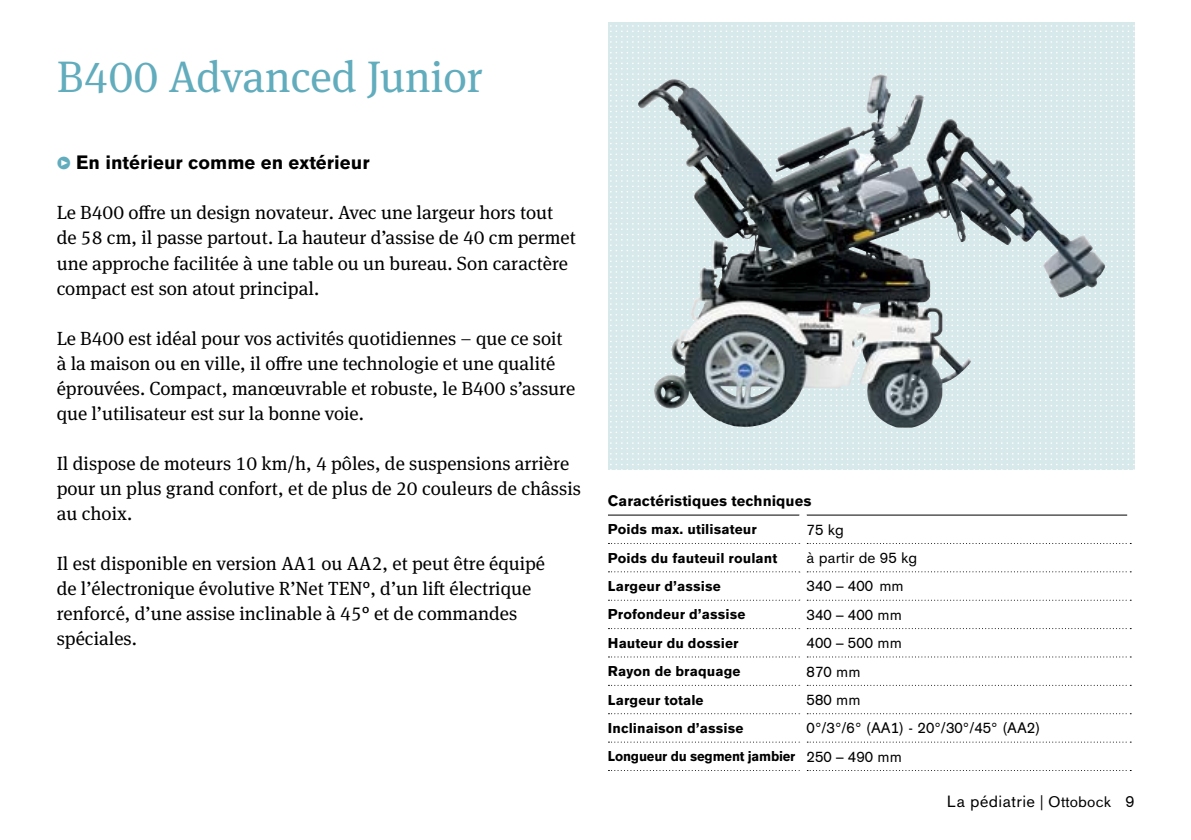
<style>
.page{position:relative;width:1191px;height:840px;background:#fff}
.page>*{position:absolute;margin:0;border:0;box-sizing:border-box;transform-origin:0 0}
.t1{font:44px "OBO Serif";color:#61acbd}
.t2{font:19px/25px "OBO Serif";color:#000}
.t3{font:700 19px "OBO Sans";color:#000}
.t4{font:16px "OBO Sans";letter-spacing:.025em;color:#000}
.t5{font:15px "OBO Sans";letter-spacing:.005em;color:#000}
.t6{font:700 15px "OBO Sans";color:#000}
.t7{font:700 14px "OBO Sans";letter-spacing:.005em;color:#000}
.t8{font:700 14px "OBO Sans";letter-spacing:-.015em;color:#000;scale:.95 1}
.s1{font-family:"OBO Serif";font-weight:400;font-size:17px;color:#61acbd}
.s2{font-weight:400;font-size:15px}
.s3{font-size:15px}
</style>
<div class="page">
<svg style="left:608px;top:571px;width:192px;height:1px"></svg>
<svg style="left:807px;top:571px;width:324px;height:1px"></svg>
<svg style="left:608px;top:599px;width:192px;height:1px"></svg>
<svg style="left:807px;top:599px;width:324px;height:1px"></svg>
<svg style="left:608px;top:656px;width:191px;height:1px"></svg>
<svg style="left:807px;top:656px;width:324px;height:1px"></svg>
<svg style="left:608px;top:684px;width:188px;height:1px"></svg>
<svg style="left:807px;top:684px;width:324px;height:1px"></svg>
<svg style="left:608px;top:741px;width:191px;height:1px"></svg>
<svg style="left:807px;top:741px;width:324px;height:1px"></svg>
<hr style="left:608px;top:514px;width:191px;height:1px;background:#000">
<hr style="left:806px;top:514px;width:321px;height:1px;background:#000">
<svg style="left:608px;top:25px;width:526px;height:445px;background:#b9c6c9"></svg>
<img style="left:636px;top:76px;width:242px;height:188px">
<h1 class="t1" style="left:57px;top:51px;width:428px">B400 Advanced Junior</h1>
<p class="t3" style="left:57px;top:152px;width:314px"><span class="s1">•</span> En intérieur comme en extérieur</p>
<p class="t2" style="left:57px;top:200px;width:520px">Le B400 offre un design novateur. Avec une largeur hors tout de 58 cm, il passe partout. La hauteur d’assise de 40 cm permet une approche facilitée à une table ou un bureau. Son caractère compact est son atout principal.</p>
<p class="t2" style="left:57px;top:325px;width:520px">Le B400 est idéal pour vos activités quotidiennes – que ce soit à la maison ou en ville, il offre une technologie et une qualité éprouvées. Compact, manœuvrable et robuste, le B400 s’assure que l’utilisateur est sur la bonne voie.</p>
<p class="t2" style="left:57px;top:450px;width:526px">Il dispose de moteurs 10 km/h, 4 pôles, de suspensions arrière pour un plus grand confort, et de plus de 20 couleurs de châssis au choix.</p>
<p class="t2" style="left:57px;top:550px;width:490px">Il est disponible en version AA1 ou AA2, et peut être équipé de l’électronique évolutive R’Net TEN°, d’un lift électrique renforcé, d’une assise inclinable à 45° et de commandes spéciales.</p>
<p class="t6" style="left:608px;top:492px;width:205px">Caractéristiques techniques</p>
<p class="t7" style="left:608px;top:521px;width:150px">Poids max. utilisateur</p>
<p class="t5" style="left:806px;top:520px;width:39px">75 kg</p>
<p class="t7" style="left:608px;top:549px;width:171px">Poids du fauteuil roulant</p>
<p class="t5" style="left:806px;top:548px;width:112px">à partir de 95 kg</p>
<p class="t7" style="left:608px;top:577px;width:114px">Largeur d’assise</p>
<p class="t5" style="left:806px;top:577px;width:99px">340 – 400 mm</p>
<p class="t7" style="left:608px;top:606px;width:139px">Profondeur d’assise</p>
<p class="t5" style="left:806px;top:605px;width:97px">340 – 400 mm</p>
<p class="t7" style="left:608px;top:634px;width:132px">Hauteur du dossier</p>
<p class="t5" style="left:806px;top:633px;width:97px">400 – 500 mm</p>
<p class="t7" style="left:608px;top:662px;width:134px">Rayon de braquage</p>
<p class="t5" style="left:806px;top:662px;width:55px">870 mm</p>
<p class="t7" style="left:608px;top:691px;width:97px">Largeur totale</p>
<p class="t5" style="left:806px;top:690px;width:55px">580 mm</p>
<p class="t7" style="left:608px;top:719px;width:137px">Inclinaison d’assise</p>
<p class="t5" style="left:806px;top:719px;width:235px">0°/3°/6° (AA1) - 20°/30°/45° (AA2)</p>
<p class="t8" style="left:608px;top:747px;width:311px">Longueur du segment jambier <span class="s2">250 – 490 mm</span></p>
<p class="t4" style="left:946px;top:791px;width:189px">La pédiatrie <span class="s3">| Ottobock</span> 9</p>
</div>
